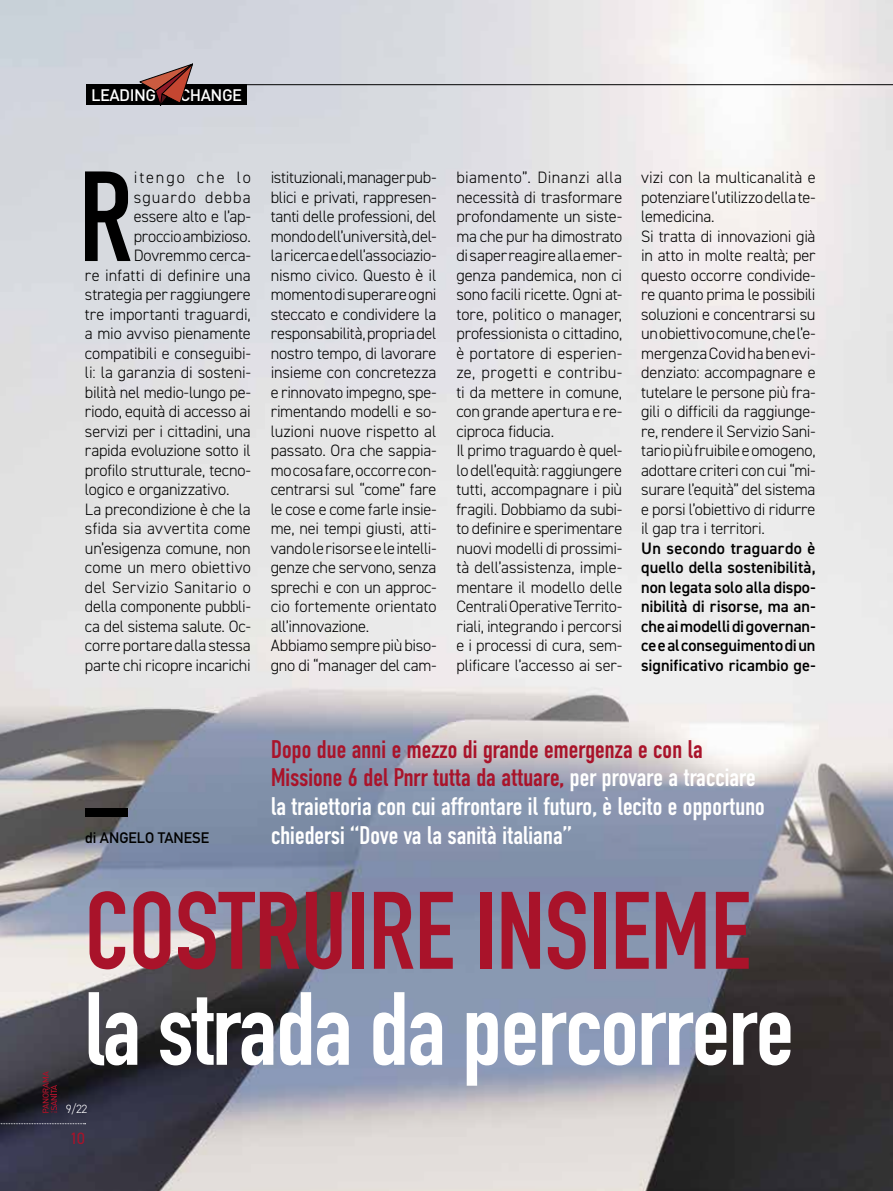
<style>
.page{position:relative;width:893px;height:1191px;background:#fff}
.page>*{position:absolute;margin:0;border:0;box-sizing:border-box;transform-origin:0 0}
.t1{font:127.95px "DIN Condensed";color:#000}
.t2{font:700 108px "DIN Condensed";color:#a9132a}
.t3{font:700 102px "DIN Condensed";letter-spacing:-.01em;color:#fff}
.t4{font:25.5px/28.5px "DIN Condensed";letter-spacing:-.02em;color:#fff}
.t5{font:300 16.5px/19.5px "DIN2014";letter-spacing:-.01em;color:#000}
.t6{font:600 16.5px/19.5px "DIN2014";letter-spacing:-.005em;color:#000;text-align:justify}
.t7{font:300 16.5px "DIN2014";letter-spacing:.015em;color:#000}
.t8{font:300 16.5px "DIN2014";letter-spacing:.01em;color:#000}
.t9{font:500 16.5px "DIN";letter-spacing:-.03em;color:#fff}
.t10{font:300 16.5px "DIN2014";letter-spacing:.07em;color:#000}
.t11{font:300 16.5px "DIN2014";letter-spacing:.115em;color:#000}
.t12{font:16.5px "DIN2014";color:#a9132a}
.t13{font:700 15px "DIN Alternate";color:#000}
.t14{font:300 12px "DIN2014";color:#fff}
.s1{color:#a9132a}
</style>
<div class="page">
<img style="left:0;top:0;width:893px;height:1191px">
<hr style="left:86px;top:84px;width:807px;height:1px;background:#000">
<div style="left:86px;top:84px;width:161px;height:21px;background:#000"></div>
<svg style="left:139px;top:60px;width:59px;height:47px"></svg>
<div style="left:85px;top:808px;width:43px;height:9px;background:#000"></div>
<svg style="left:0;top:1123px;width:86px;height:1px"></svg>
<svg style="left:43px;top:1071px;width:14px;height:41px"></svg>
<p class="t9" style="left:91px;top:84px;width:67px">LEADING</p>
<p class="t9" style="left:180px;top:84px;width:64px">CHANGE</p>
<h1 class="t1" style="left:77px;top:146px;width:58px">R</h1>
<p class="t11" style="left:134px;top:167px;width:119px">itengo che lo</p>
<p class="t10" style="left:134px;top:187px;width:119px">sguardo debba</p>
<p class="t5" style="left:134px;top:207px;width:119px">essere alto e l’ap-</p>
<p class="t5" style="left:134px;top:226px;width:119px">proccio ambizioso.</p>
<p class="t5" style="left:134px;top:246px;width:119px">Dovremmo cerca-</p>
<p class="t8" style="left:85px;top:265px;width:167px">re infatti di definire una</p>
<p class="t5" style="left:85px;top:285px;width:167px">strategia per raggiungere</p>
<p class="t5" style="left:85px;top:304px;width:167px">tre importanti traguardi,</p>
<p class="t5" style="left:85px;top:324px;width:167px">a mio avviso pienamente</p>
<p class="t5" style="left:85px;top:343px;width:167px">compatibili e conseguibi-</p>
<p class="t5" style="left:85px;top:363px;width:167px">li: la garanzia di sosteni-</p>
<p class="t5" style="left:85px;top:382px;width:167px">bilità nel medio-lungo pe-</p>
<p class="t5" style="left:85px;top:402px;width:167px">riodo, equità di accesso ai</p>
<p class="t5" style="left:85px;top:421px;width:167px">servizi per i cittadini, una</p>
<p class="t5" style="left:85px;top:441px;width:167px">rapida evoluzione sotto il</p>
<p class="t5" style="left:85px;top:460px;width:167px">profilo strutturale, tecno-</p>
<p class="t5" style="left:85px;top:480px;width:146px">logico e organizzativo.</p>
<p class="t5" style="left:85px;top:499px;width:167px">La precondizione è che la</p>
<p class="t5" style="left:85px;top:519px;width:167px">sfida sia avvertita come</p>
<p class="t5" style="left:85px;top:538px;width:167px">un’esigenza comune, non</p>
<p class="t7" style="left:85px;top:557px;width:167px">come un mero obiettivo</p>
<p class="t7" style="left:85px;top:577px;width:167px">del Servizio Sanitario o</p>
<p class="t5" style="left:85px;top:597px;width:167px">della componente pubbli-</p>
<p class="t5" style="left:85px;top:616px;width:167px">ca del sistema salute. Oc-</p>
<p class="t5" style="left:85px;top:636px;width:167px">corre portare dalla stessa</p>
<p class="t5" style="left:85px;top:655px;width:167px">parte chi ricopre incarichi</p>
<p class="t5" style="left:271px;top:168px;width:167px">istituzionali, manager pub&shy;blici e privati, rappresen&shy;tanti delle professioni, del mondo dell’università, del&shy;la ricerca e dell’associazio&shy;nismo civico. Questo è il momento di superare ogni steccato e condividere la responsabilità, propria del nostro tempo, di lavorare insieme con concretezza e rinnovato impegno, spe&shy;rimentando modelli e so&shy;luzioni nuove rispetto al passato. Ora che sappia&shy;mo cosa fare, occorre con&shy;centrarsi sul “come” fare le cose e come farle insie&shy;me, nei tempi giusti, atti&shy;vando le risorse e le intelli&shy;genze che servono, senza sprechi e con un approc&shy;cio fortemente orientato all’innovazione.<br>Abbiamo sempre più biso&shy;gno di “manager del cam-</p>
<p class="t5" style="left:456px;top:168px;width:167px">biamento”. Dinanzi alla necessità di trasformare profondamente un siste&shy;ma che pur ha dimostrato di saper reagire alla emer&shy;genza pandemica, non ci sono facili ricette. Ogni at&shy;tore, politico o manager, professionista o cittadino, è portatore di esperien&shy;ze, progetti e contribu&shy;ti da mettere in comune, con grande apertura e re&shy;ciproca fiducia.<br>Il primo traguardo è quel&shy;lo dell’equità: raggiungere tutti, accompagnare i più fragili. Dobbiamo da subi&shy;to definire e sperimentare nuovi modelli di prossimi&shy;tà dell’assistenza, imple&shy;mentare il modello delle<br>Centrali Operative Territo&shy;riali, integrando i percorsi e i processi di cura, sem&shy;plificare l’accesso ai ser-</p>
<p class="t5" style="left:641px;top:168px;width:176px">vizi con la multicanalità e potenziare l’utilizzo della te&shy;lemedicina.<br>Si tratta di innovazioni già in atto in molte realtà; per questo occorre condivide&shy;re quanto prima le possibili soluzioni e concentrarsi su un obiettivo comune, che l’e&shy;mergenza Covid ha ben evi&shy;denziato: accompagnare e tutelare le persone più fra&shy;gili o difficili da raggiunge&shy;re, rendere il Servizio Sani&shy;tario più fruibile e omogeno, adottare criteri con cui “mi&shy;surare l’equità” del sistema e porsi l’obiettivo di ridurre il gap tra i territori.</p>
<p class="t6" style="left:641px;top:538px;width:176px">Un secondo traguardo è quello della sostenibilità, non legata solo alla dispo&shy;nibilità di risorse, ma an&shy;che ai modelli di governan&shy;ce e al conseguimento di un significativo ricambio ge-</p>
<p class="t13" style="left:85px;top:826px;width:126px">di ANGELO TANESE</p>
<h3 class="t4" style="left:271px;top:735px;width:496px"><span class="s1">Dopo due anni e mezzo di grande emergenza e con la Missione 6 del Pnrr tutta da attuare,</span> per provare a tracciare la traiettoria con cui affrontare il futuro, è lecito e opportuno chiedersi “Dove va la sanità italiana”</h3>
<h2 class="t2" style="left:85px;top:858px;width:667px">COSTRUIRE INSIEME</h2>
<h3 class="t3" style="left:85px;top:960px;width:710px">la strada da percorrere</h3>
<p class="t14" style="left:66px;top:1101px;width:23px">9/22</p>
<p class="t12" style="left:70px;top:1128px;width:17px">10</p>
</div>
